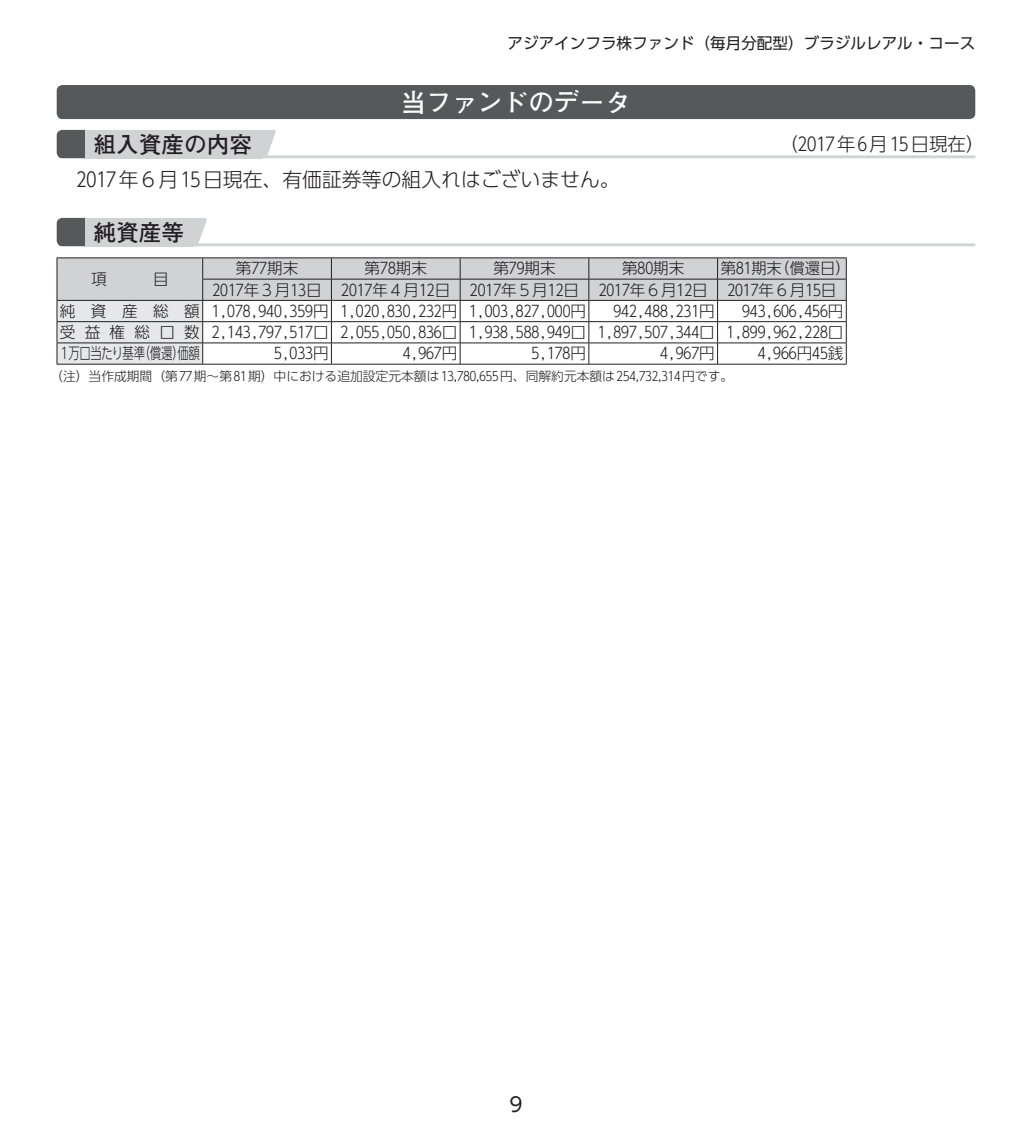
<style>
.page{position:relative;width:1032px;height:1134px;background:#fff}
.page>*{position:absolute;margin:0;border:0;box-sizing:border-box;transform-origin:0 0}
.t1{font:700 25.6px "Futo Go B101 Pro";color:#fff}
.t2{font:700 22.6px "Futo Go B101 Pro";color:#231f20}
.t3{font:300 19.8px "UD Shin Go Pro";color:#231f20}
.t4{font:19.8px "UD Shin Go Pro";color:#231f20}
.t5{font:300 18.4px "UD Shin Go Pro";color:#231f20}
.t6{font:300 15.6px/21.2px "UD Shin Go Pro";color:#231f20;text-align:justify}
.t7{font:15.6px "UD Shin Go Pro";color:#231f20}
.t8{font:300 12.8px "UD Shin Go Pro";color:#231f20}
</style>
<div class="page">
<div style="left:57px;top:85px;width:918px;height:34px;background:#57585a;border-radius:6px"></div>
<hr style="left:85px;top:155px;width:890px;height:3px;background:#d1d2d4">
<svg style="left:57px;top:130px;width:28px;height:28px"></svg>
<div style="left:85px;top:130px;width:177px;height:28px;background:#d1d2d4"></div>
<svg style="left:262px;top:130px;width:14px;height:26px"></svg>
<hr style="left:85px;top:243px;width:890px;height:3px;background:#d1d2d4">
<svg style="left:57px;top:218px;width:28px;height:28px"></svg>
<div style="left:85px;top:218px;width:108px;height:28px;background:#d1d2d4"></div>
<svg style="left:193px;top:218px;width:14px;height:26px"></svg>
<hr style="left:57px;top:257px;width:146px;height:1px;background:#231f20">
<hr style="left:203px;top:257px;width:128px;height:1px;background:#231f20">
<hr style="left:331px;top:257px;width:129px;height:1px;background:#231f20">
<hr style="left:460px;top:257px;width:129px;height:1px;background:#231f20">
<hr style="left:589px;top:257px;width:128px;height:1px;background:#231f20">
<hr style="left:717px;top:257px;width:129px;height:1px;background:#231f20">
<svg style="left:57px;top:258px;width:790px;height:106px"></svg>
<hr style="left:57px;top:321px;width:146px;height:1px;background:#231f20">
<hr style="left:57px;top:343px;width:146px;height:1px;background:#231f20">
<hr style="left:57px;top:364px;width:146px;height:1px;background:#231f20">
<hr style="left:203px;top:321px;width:128px;height:1px;background:#231f20">
<hr style="left:203px;top:343px;width:128px;height:1px;background:#231f20">
<hr style="left:203px;top:364px;width:128px;height:1px;background:#231f20">
<hr style="left:331px;top:321px;width:129px;height:1px;background:#231f20">
<hr style="left:331px;top:343px;width:129px;height:1px;background:#231f20">
<hr style="left:331px;top:364px;width:129px;height:1px;background:#231f20">
<hr style="left:460px;top:321px;width:129px;height:1px;background:#231f20">
<hr style="left:460px;top:343px;width:129px;height:1px;background:#231f20">
<hr style="left:460px;top:364px;width:129px;height:1px;background:#231f20">
<hr style="left:589px;top:321px;width:128px;height:1px;background:#231f20">
<hr style="left:589px;top:343px;width:128px;height:1px;background:#231f20">
<hr style="left:589px;top:364px;width:128px;height:1px;background:#231f20">
<hr style="left:717px;top:321px;width:129px;height:1px;background:#231f20">
<hr style="left:717px;top:343px;width:129px;height:1px;background:#231f20">
<hr style="left:717px;top:364px;width:129px;height:1px;background:#231f20">
<p class="t7" style="left:507px;top:31px;width:469px">アジアインフラ株ファンド（毎月分配型）ブラジルレアル・コース</p>
<h1 class="t1" style="left:401px;top:82px;width:231px">当ファンドのデータ</h1>
<h2 class="t2" style="left:94px;top:126px;width:160px">組入資産の内容</h2>
<p class="t5" style="left:779px;top:129px;width:206px">（2017年6月 15日現在）</p>
<p class="t3" style="left:77px;top:163px;width:545px">2017年6月 15日現在、有価証券等の組入れはございません。</p>
<h2 class="t2" style="left:94px;top:214px;width:92px">純資産等</h2>
<p class="t6" style="left:91px;top:268px;width:17px">項</p>
<p class="t6" style="left:153px;top:268px;width:17px">目</p>
<p class="t6" style="left:236px;top:257px;width:64px">第77期末</p>
<p class="t6" style="left:365px;top:257px;width:64px">第78期末</p>
<p class="t6" style="left:493px;top:257px;width:64px">第79期末</p>
<p class="t6" style="left:622px;top:257px;width:64px">第80期末</p>
<p class="t6" style="left:721px;top:257px;width:124px">第81期末（償還日）</p>
<p class="t6" style="left:212px;top:279px;width:111px">2017年3月13日</p>
<p class="t6" style="left:341px;top:279px;width:111px">2017年4月12日</p>
<p class="t6" style="left:470px;top:279px;width:111px">2017年5月12日</p>
<p class="t6" style="left:599px;top:279px;width:111px">2017年6月12日</p>
<p class="t6" style="left:727px;top:279px;width:111px">2017年6月15日</p>
<p class="t6" style="left:60px;top:300px;width:528px">純 資 産 総 額 1,078,940,359円 1,020,830,232円 1,003,827,000円</p>
<p class="t6" style="left:613px;top:300px;width:103px">942,488,231円</p>
<p class="t6" style="left:59px;top:300px;width:786px;text-indent:683px">943,606,456円受益権総口数 2,143,797,517口 2,055,050,836口 1,938,588,949口 1,897,507,344口 1,899,962,228口1万口当たり基準（償還）価額</p>
<p class="t6" style="left:274px;top:342px;width:56px">5,033円</p>
<p class="t6" style="left:403px;top:342px;width:56px">4,967円</p>
<p class="t6" style="left:531px;top:342px;width:56px">5,178円</p>
<p class="t6" style="left:660px;top:342px;width:56px">4,967円</p>
<p class="t6" style="left:758px;top:342px;width:87px">4,966円45銭</p>
<p class="t8" style="left:50px;top:366px;width:684px">（注）当作成期間（第 77期～第 81期）中における追加設定元本額は 13,780,655円、同解約元本額は 254,732,314円です。</p>
<p class="t4" style="left:509px;top:1088px;width:15px">9</p>
</div>
